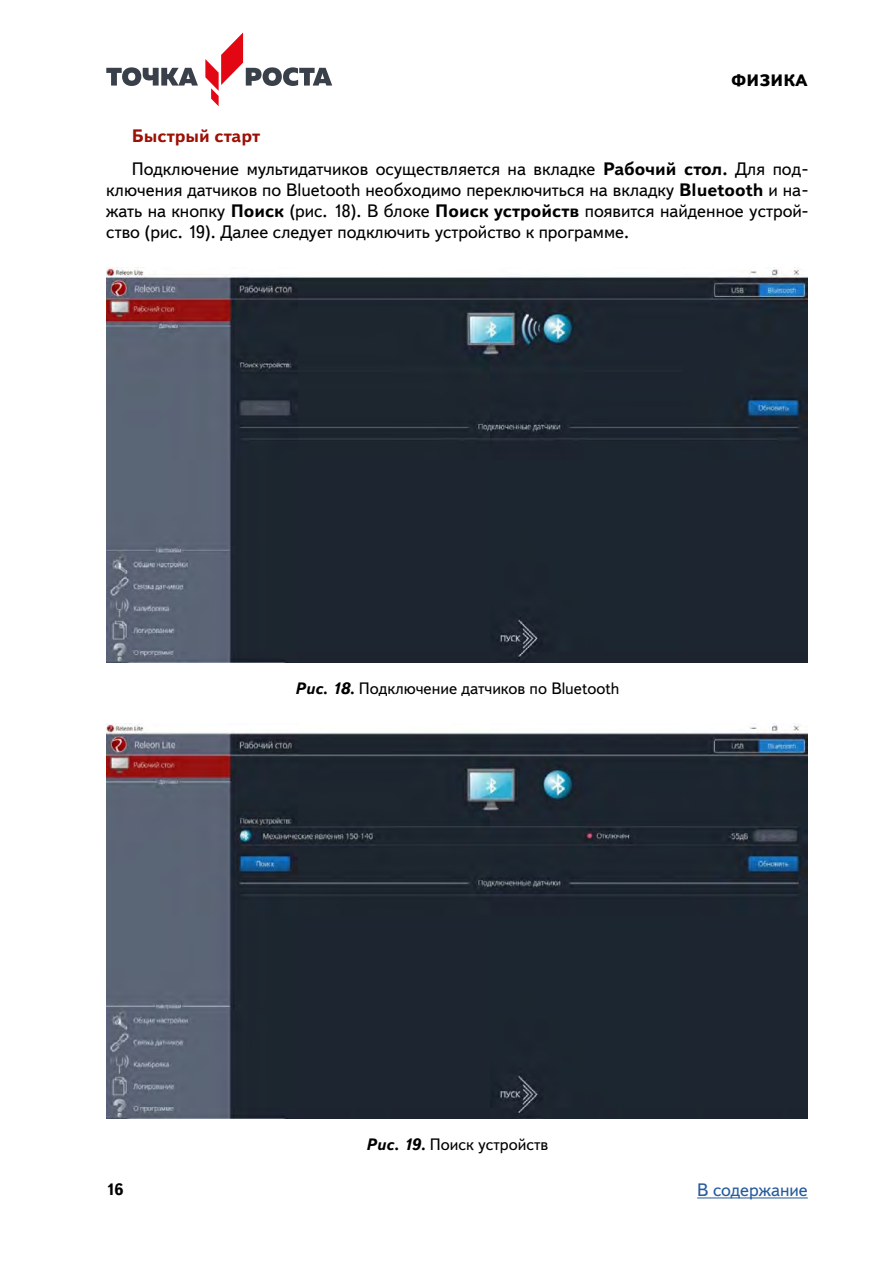
<style>
.page{position:relative;width:893px;height:1263px;background:#fff}
.page>*{position:absolute;margin:0;border:0;box-sizing:border-box;transform-origin:0 0}
.Основной{font:18px/21px "Textbook New";color:#000;text-align:justify}
.Заг_3{font:700 18px "Textbook New";color:#9c1006}
.t1{font:18px "Textbook New";color:#275b9b}
.Рис__Подпись{font:16.5px "Textbook New";color:#000}
.t2{font:800 16.5px "Textbook New";letter-spacing:.01em;color:#000}
.t3{font:700 16.5px "Textbook New";color:#000}
.s1{font-weight:700}
.s2{font-weight:700;font-style:italic}
</style>
<div class="page">
<hr style="left:697px;top:1197px;width:111px;height:1px;background:#275b9b">
<svg style="left:106px;top:67px;width:92px;height:19px"></svg>
<svg style="left:205px;top:32px;width:127px;height:74px"></svg>
<img style="left:106px;top:267px;width:702px;height:395px">
<img style="left:106px;top:723px;width:702px;height:395px">
<p class="t2" style="left:731px;top:70px;width:78px">ФИЗИКА</p>
<p class="Заг_3" style="left:132px;top:124px;width:130px">Быстрый старт</p>
<p class="Основной" style="left:106px;top:159px;width:703px;text-indent:26px">Подключение мультидатчиков осуществляется на вкладке <span class="s1">Рабочий стол.</span> Для под&shy;ключения датчиков по Bluetooth необходимо переключиться на вкладку <span class="s1">Bluetooth</span> и на&shy;жать на кнопку <span class="s1">Поиск</span> (рис. 18). В блоке <span class="s1">Поиск устройств</span> появится найденное устрой&shy;ство (рис. 19). Далее следует подключить устройство к программе.</p>
<p class="Рис__Подпись" style="left:295px;top:679px;width:326px"><span class="s2">Рис. 18.</span> Подключение датчиков по Bluetooth</p>
<p class="Рис__Подпись" style="left:366px;top:1135px;width:184px"><span class="s2">Рис. 19.</span> Поиск устройств</p>
<p class="t3" style="left:106px;top:1179px;width:19px">16</p>
<p class="t1" style="left:697px;top:1179px;width:112px">В содержание</p>
</div>
